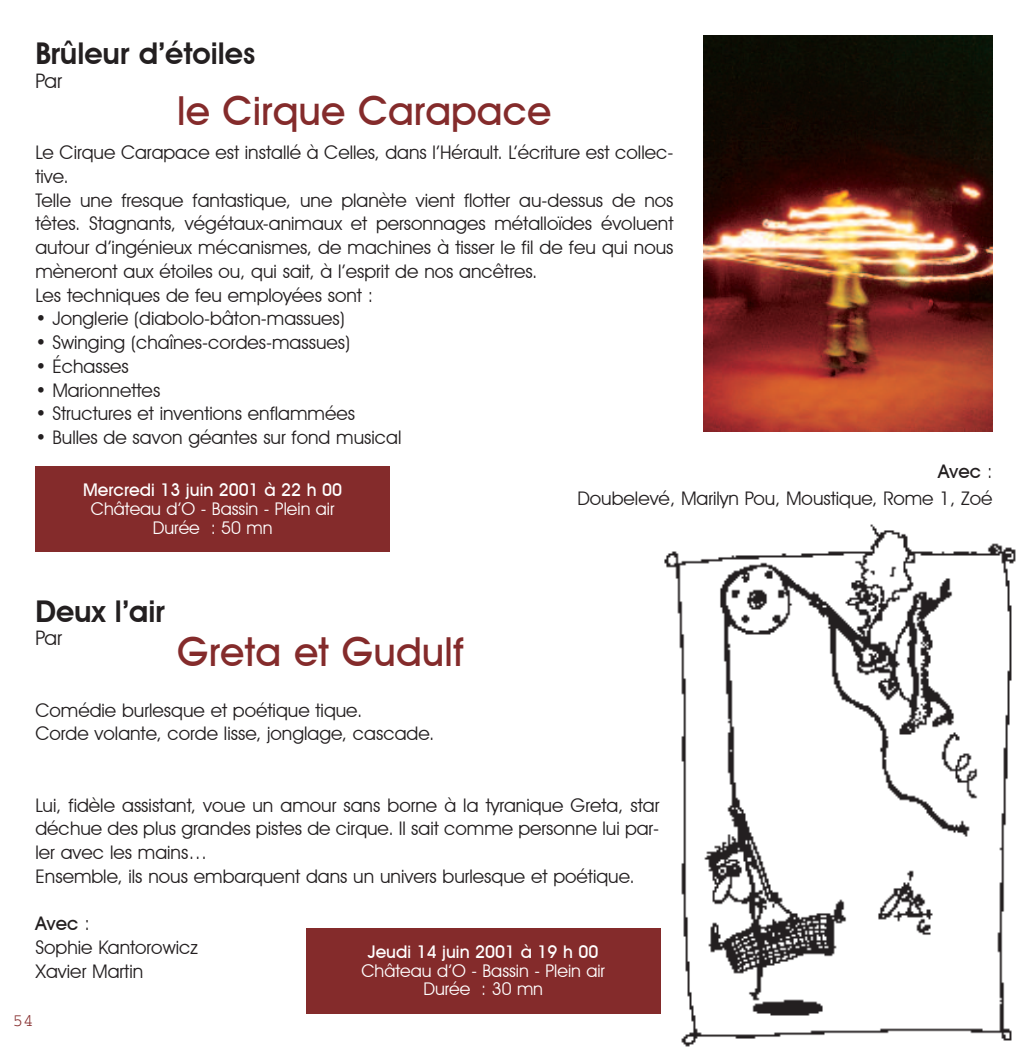
<style>
.page{position:relative;width:1028px;height:1049px;background:#fff}
.page>*{position:absolute;margin:0;border:0;box-sizing:border-box;transform-origin:0 0}
.t1{font:500 40px "Avant Garde IT Cby BT";color:#842b2b}
.t2{font:600 30px "Avant Garde IT Cby BT";color:#231f20}
.t3{font:20px "Avant Garde IT Cby BT";letter-spacing:-.025em;color:#231f20}
.t4{font:18.75px/23.8px "Avant Garde IT Cby BT";color:#231f20}
.t5{font:17.5px/18.8px "Avant Garde IT Cby BT";color:#fff;text-align:center}
.t6{font:500 17.5px "Avant Garde IT Cby BT";color:#fff}
.t7{font:17.5px "Courier";color:#842b2b}
.s1{font-weight:500}
</style>
<div class="page">
<img style="left:704px;top:35px;width:288px;height:396px">
<div style="left:35px;top:467px;width:355px;height:85px;background:#842b2b"></div>
<div style="left:306px;top:928px;width:354px;height:85px;background:#842b2b"></div>
<img style="left:651px;top:524px;width:365px;height:523px">
<h2 class="t2" style="left:35px;top:35px;width:221px">Brûleur d’étoiles</h2>
<p class="t3" style="left:35px;top:69px;width:28px">Par</p>
<h1 class="t1" style="left:177px;top:87px;width:375px">le Cirque Carapace</h1>
<p class="t4" style="left:35px;top:140px;width:639px">Le Cirque Carapace est installé à Celles, dans l’Hérault. L’écriture est collec&shy;tive.<br>Telle une fresque fantastique, une planète vient flotter au-dessus de nos têtes. Stagnants, végétaux-animaux et personnages métalloïdes évoluent autour d’ingénieux mécanismes, de machines à tisser le fil de feu qui nous mèneront aux étoiles ou, qui sait, à l’esprit de nos ancêtres.<br>Les techniques de feu employées sont :</p>
<p class="t4" style="left:35px;top:307px;width:311px">• Jonglerie (diabolo-bâton-massues)</p>
<p class="t4" style="left:35px;top:330px;width:316px">• Swinging (chaînes-cordes-massues)</p>
<p class="t4" style="left:35px;top:354px;width:95px">• Échasses</p>
<p class="t4" style="left:35px;top:378px;width:126px">• Marionnettes</p>
<p class="t4" style="left:35px;top:402px;width:321px">• Structures et inventions enflammées</p>
<p class="t4" style="left:35px;top:425px;width:367px">• Bulles de savon géantes sur fond musical</p>
<p class="t6" style="left:83px;top:479px;width:260px">Mercredi 13 juin 2001 à 22 h 00</p>
<p class="t5" style="left:91px;top:499px;width:245px">Château d’O - Bassin - Plein air<br>Durée : 50 mn</p>
<h2 class="t2" style="left:35px;top:593px;width:131px">Deux l’air</h2>
<p class="t3" style="left:35px;top:626px;width:28px">Par</p>
<h1 class="t1" style="left:177px;top:628px;width:288px">Greta et Gudulf</h1>
<p class="t4" style="left:35px;top:698px;width:400px">Comédie burlesque et poétique tique.<br>Corde volante, corde lisse, jonglage, cascade.</p>
<p class="t4" style="left:577px;top:458px;width:416px;line-height:27px;text-align:right"><span class="s1">Avec</span> :<br>Doubelevé, Marilyn Pou, Moustique, Rome 1, Zoé</p>
<p class="t4" style="left:35px;top:793px;width:625px">Lui, fidèle assistant, voue un amour sans borne à la tyranique Greta, star déchue des plus grandes pistes de cirque. Il sait comme personne lui par&shy;ler avec les mains…<br>Ensemble, ils nous embarquent dans un univers burlesque et poétique.</p>
<p class="t4" style="left:35px;top:912px;width:164px"><span class="s1">Avec</span> :<br>Sophie Kantorowicz<br>Xavier Martin</p>
<p class="t6" style="left:368px;top:941px;width:232px">Jeudi 14 juin 2001 à 19 h 00</p>
<p class="t5" style="left:361px;top:961px;width:245px">Château d’O - Bassin - Plein air<br>Durée : 30 mn</p>
<p class="t7" style="left:13px;top:1015px;width:23px">54</p>
</div>
